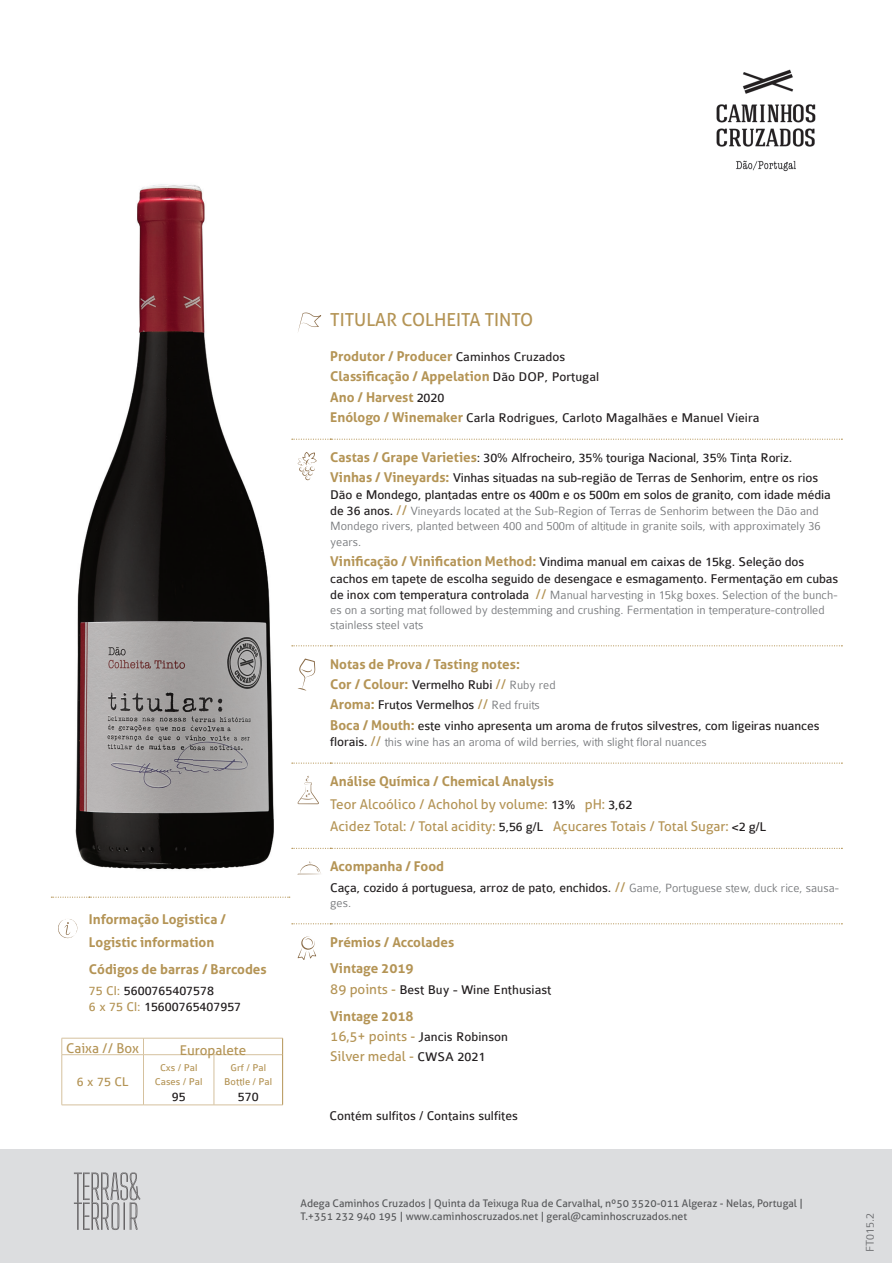
<style>
.page{position:relative;width:893px;height:1263px;background:#fff}
.page>*{position:absolute;margin:0;border:0;box-sizing:border-box;transform-origin:0 0}
.t1{font:18px "Aller";color:#b49455}
.t2{font:13.5px/20.4px "Colaborate";letter-spacing:-.01em;color:#231f20}
.t3{font:700 13.5px/20.4px "Aller";color:#b49455}
.t4{font:13.5px/22.8px "Aller";color:#b49455}
.t5{font:13.5px "Colaborate";color:#b49455}
.t6{font:300 12.75px/15px "Colaborate";color:#76787b}
.t7{font:300 12px "Colaborate";color:#6c6d70}
.t8{font:10.5px/12.6px "Aller";color:#57585a}
.t9{font:10.5px/13.5px "Colaborate";color:#b49455;text-align:center}
.s1{color:#b49455}
.s2{font-family:"Colaborate";font-weight:400;color:#231f20}
.s3{font-family:"Aller";font-weight:700;color:#b49455}
.s4{font-weight:400;font-size:13.5px;color:#231f20}
.s5{font-family:"Aller";font-weight:400;font-size:13.5px;color:#b49455}
.s6{font-family:"Aller";color:#b49455}
.s7{font-weight:300;font-size:12.75px;color:#76787b}
.s8{font-weight:700}
.s9{font-family:"Colaborate";color:#231f20}
</style>
<div class="page">
<img style="left:75px;top:184px;width:199px;height:686px">
<div style="left:1px;top:1149px;width:891px;height:114px;background:#dcdddf"></div>
<svg style="left:292px;top:439px;width:550px;height:1px"></svg>
<svg style="left:292px;top:645px;width:550px;height:1px"></svg>
<svg style="left:292px;top:762px;width:550px;height:2px"></svg>
<svg style="left:292px;top:848px;width:550px;height:1px"></svg>
<svg style="left:292px;top:923px;width:550px;height:1px"></svg>
<svg style="left:298px;top:313px;width:23px;height:19px"></svg>
<svg style="left:298px;top:452px;width:19px;height:28px"></svg>
<svg style="left:298px;top:658px;width:17px;height:33px"></svg>
<svg style="left:298px;top:776px;width:21px;height:28px"></svg>
<svg style="left:298px;top:861px;width:23px;height:14px"></svg>
<svg style="left:298px;top:936px;width:18px;height:24px"></svg>
<svg style="left:74px;top:1172px;width:67px;height:58px"></svg>
<img style="left:716px;top:69px;width:100px;height:103px">
<svg style="left:51px;top:897px;width:239px;height:1px"></svg>
<svg style="left:58px;top:919px;width:19px;height:19px"></svg>
<svg style="left:143px;top:1039px;width:1px;height:15px"></svg>
<hr style="left:62px;top:1054px;width:81px;height:1px;background:#d5c19e">
<hr style="left:143px;top:1054px;width:71px;height:1px;background:#d5c19e">
<hr style="left:143px;top:1055px;width:1px;height:50px;background:#d5c19e">
<hr style="left:214px;top:1054px;width:68px;height:1px;background:#d5c19e">
<hr style="left:214px;top:1055px;width:1px;height:50px;background:#d5c19e">
<hr style="left:62px;top:1038px;width:81px;height:1px;background:#d5c19e">
<svg style="left:62px;top:1038px;width:1px;height:16px"></svg>
<hr style="left:143px;top:1038px;width:71px;height:1px;background:#d5c19e">
<hr style="left:214px;top:1038px;width:69px;height:1px;background:#d5c19e">
<hr style="left:62px;top:1055px;width:1px;height:50px;background:#d5c19e">
<hr style="left:62px;top:1105px;width:81px;height:1px;background:#d5c19e">
<hr style="left:143px;top:1105px;width:71px;height:1px;background:#d5c19e">
<hr style="left:214px;top:1105px;width:69px;height:1px;background:#d5c19e">
<svg style="left:282px;top:1038px;width:1px;height:17px"></svg>
<hr style="left:282px;top:1055px;width:1px;height:50px;background:#b49455">
<p class="t3" style="left:89px;top:908px;width:138px;line-height:22.5px">Informação Logistica /<br>Logistic information</p>
<p class="t3" style="left:89px;top:959px;width:179px">Códigos de barras / Barcodes</p>
<p class="t2" style="left:89px;top:982px;width:154px;line-height:16.5px"><span class="s1">75 Cl:</span> 5600765407578<br><span class="s1">6 x 75 Cl:</span> 15600765407957</p>
<p class="t4" style="left:66px;top:1037px;width:74px">Caixa // Box</p>
<p class="t4" style="left:180px;top:1038px;width:68px">Europalete</p>
<p class="t5" style="left:77px;top:1075px;width:53px">6 x 75 CL</p>
<p class="t9" style="left:224px;top:1061px;width:49px">Grf / Pal<br>Bottle / Pal</p>
<p class="t2" style="left:238px;top:1087px;width:22px">570</p>
<p class="t9" style="left:155px;top:1061px;width:49px">Cxs / Pal<br>Cases / Pal</p>
<p class="t2" style="left:172px;top:1087px;width:15px">95</p>
<h1 class="t1" style="left:330px;top:308px;width:205px">TITULAR COLHEITA TINTO</h1>
<p class="t3" style="left:330px;top:346px;width:270px">Produtor / Producer <span class="s2">Caminhos Cruzados<br></span>Classificação / Appelation <span class="s2">Dão DOP, Portugal<br></span>Ano / Harvest <span class="s2">2020</span></p>
<p class="t2" style="left:330px;top:408px;width:431px"><span class="s3">Enólogo / Winemaker</span> Carla Rodrigues, Carloto Magalhães e Manuel Vieira</p>
<p class="t2" style="left:330px;top:448px;width:489px"><span class="s3">Castas / Grape Varieties</span>: 30% Alfrocheiro, 35% touriga Nacional, 35% Tinta Roriz.<br><span class="s3">Vinhas / Vineyards:</span> Vinhas situadas na sub-região de Terras de Senhorim, entre os rios</p>
<p class="t2" style="left:330px;top:484px;width:502px">Dão e Mondego, plantadas entre os 400m e os 500m em solos de granito, com idade média</p>
<p class="t6" style="left:330px;top:503px;width:492px"><span class="s4">de 36 anos.</span> <span class="s5">//</span> Vineyards located at the Sub-Region of Terras de Senhorim between the Dão and<br>Mondego rivers, planted between 400 and 500m of altitude in granite soils, with approximately 36</p>
<p class="t6" style="left:330px;top:534px;width:33px">years.</p>
<p class="t2" style="left:330px;top:554px;width:509px;line-height:16.2px"><span class="s3">Vinificação / Vinification Method:</span> Vindima manual em caixas de 15kg. Seleção dos cachos em tapete de escolha seguido de desengace e esmagamento. Fermentação em cubas</p>
<p class="t6" style="left:330px;top:587px;width:509px"><span class="s4">de inox com temperatura controlada</span> <span class="s5">//</span> Manual harvesting in 15kg boxes. Selection of the bunch&shy;es on a sorting mat followed by destemming and crushing. Fermentation in temperature-controlled stainless steel vats</p>
<p class="t3" style="left:330px;top:653px;width:191px">Notas de Prova / Tasting notes:</p>
<p class="t2" style="left:330px;top:675px;width:491px"><span class="s3">Cor / Colour:</span> Vermelho Rubi <span class="s6">//</span> <span class="s7">Ruby red<br></span><span class="s3">Aroma:</span> Frutos Vermelhos <span class="s6">//</span> <span class="s7">Red fruits<br></span><span class="s3">Boca / Mouth:</span> este vinho apresenta um aroma de frutos silvestres, com ligeiras nuances</p>
<p class="t6" style="left:330px;top:735px;width:378px"><span class="s4">florais.</span> <span class="s5">//</span> this wine has an aroma of wild berries, with slight floral nuances</p>
<p class="t4" style="left:330px;top:770px;width:437px"><span class="s8">Análise Química / Chemical Analysis<br></span>Teor Alcoólico / Achohol by volume: <span class="s9">13%</span> pH: <span class="s9">3,62<br></span>Acidez Total: / Total acidity: <span class="s9">5,56 g/L</span> Açucares Totais / Total Sugar: <span class="s9">&lt;2 g/L</span></p>
<p class="t3" style="left:330px;top:856px;width:115px">Acompanha / Food</p>
<p class="t2" style="left:330px;top:877px;width:510px">Caça, cozido á portuguesa, arroz de pato, enchidos. <span class="s6">//</span> <span class="s7">Game, Portuguese stew, duck rice, sausa-</span></p>
<p class="t6" style="left:330px;top:895px;width:22px">ges.</p>
<p class="t3" style="left:330px;top:928px;width:125px;line-height:26.7px">Prémios / Accolades<br>Vintage 2019</p>
<p class="t2" style="left:330px;top:979px;width:223px"><span class="s6">89 points -</span> Best Buy - Wine Enthusiast</p>
<p class="t3" style="left:330px;top:1005px;width:85px">Vintage 2018</p>
<p class="t2" style="left:330px;top:1027px;width:179px"><span class="s6">16,5+ points -</span> Jancis Robinson</p>
<p class="t4" style="left:330px;top:1045px;width:157px">Silver medal - <span class="s9">CWSA 2021</span></p>
<p class="t2" style="left:330px;top:1105px;width:190px">Contém sulfitos / Contains sulfites</p>
<p class="t8" style="left:301px;top:1197px;width:504px">Adega Caminhos Cruzados | Quinta da Teixuga Rua de Carvalhal, nº50 3520-011 Algeraz - Nelas, Portugal |<br>T.+351 232 940 195 | www.caminhoscruzados.net | geral@caminhoscruzados.net</p>
<p class="t7" style="left:864px;top:1252px;width:40px;rotate:-90deg">FT015.2</p>
</div>
